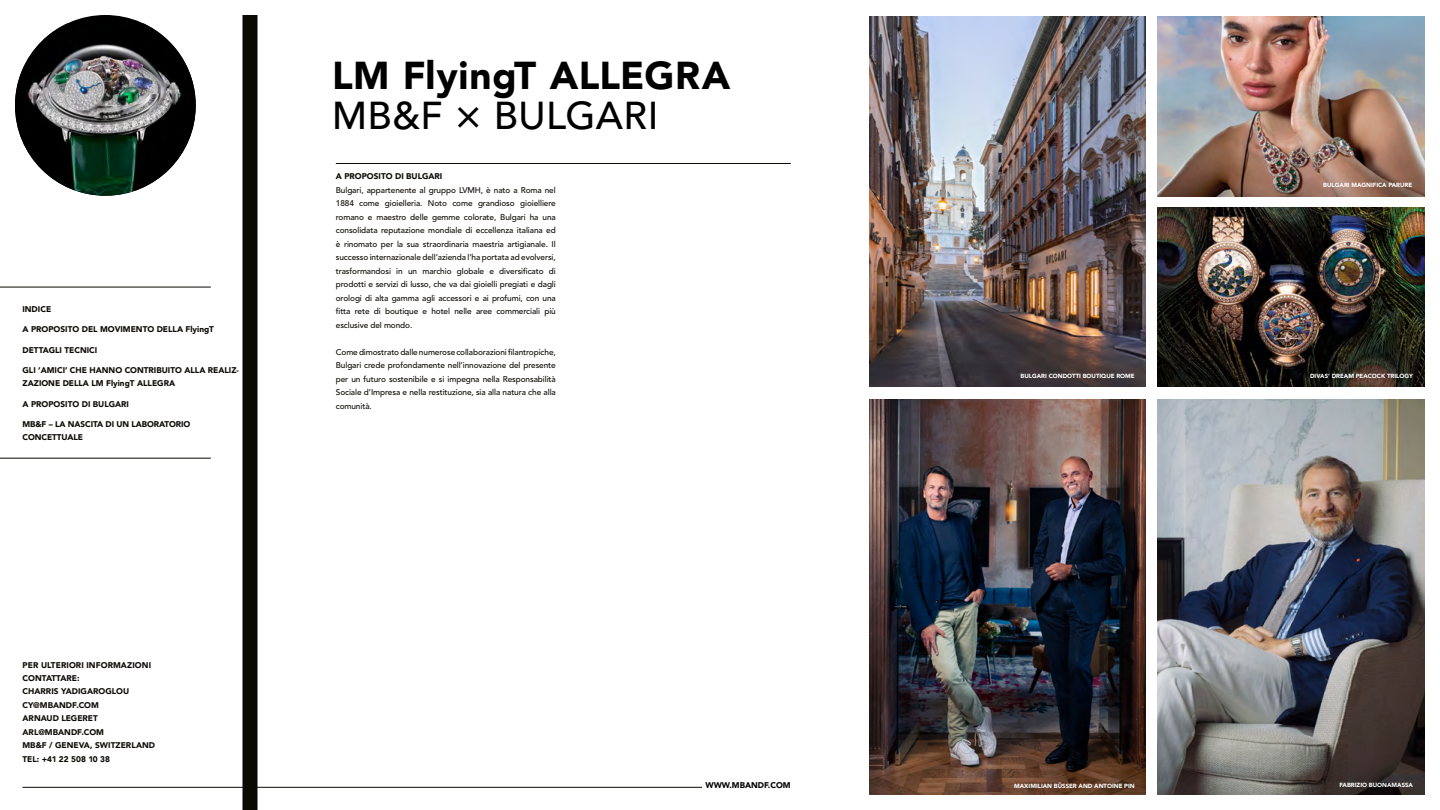
<style>
.page{position:relative;width:1440px;height:810px;background:#fff}
.page>*{position:absolute;margin:0;border:0;box-sizing:border-box;transform-origin:0 0}
.t1{font:900 38.62px "Avenir LT Std";letter-spacing:.01em;color:#000}
.t2{font:500 38.62px "Avenir LT Std";letter-spacing:.01em;color:#000}
.t3{font:500 8.25px/13.5px "Avenir LT Std";letter-spacing:-.01em;color:#0b0904;text-align:justify}
.t4{font:900 8.25px/13.5px "Avenir LT Std";color:#0b0904}
.t5{font:900 8.25px/13.5px "Avenir";color:#0b0904}
.t6{font:900 8.25px "Avenir LT Std";color:#000}
.t7{font:900 6px "Avenir";color:#fff}
.t8{font:900 6px "Avenir LT Std";color:#fff}
</style>
<div class="page">
<hr style="left:22px;top:787px;width:680px;height:1px;background:#0b0904">
<hr style="left:336px;top:163px;width:455px;height:1px;background:#0b0904">
<img style="left:15px;top:24px;width:181px;height:172px">
<div style="left:242px;top:15px;width:15px;height:795px;background:#0b0904"></div>
<hr style="left:0;top:287px;width:211px;height:1px;background:#0b0904">
<hr style="left:0;top:458px;width:211px;height:1px;background:#0b0904">
<img style="left:869px;top:16px;width:556px;height:779px">
<p class="t4" style="left:22px;top:302px;width:30px">INDICE</p>
<p class="t4" style="left:22px;top:323px;width:193px">A PROPOSITO DEL MOVIMENTO DELLA FlyingT</p>
<p class="t4" style="left:22px;top:343px;width:76px">DETTAGLI TECNICI</p>
<p class="t4" style="left:22px;top:363px;width:218px">GLI ‘AMICI’ CHE HANNO CONTRIBUITO ALLA REALIZ-<br>ZAZIONE DELLA LM FlyingT ALLEGRA</p>
<p class="t4" style="left:22px;top:397px;width:108px">A PROPOSITO DI BULGARI</p>
<p class="t4" style="left:22px;top:417px;width:169px">MB&amp;F – LA NASCITA DI UN LABORATORIO<br>CONCETTUALE</p>
<p class="t4" style="left:22px;top:658px;width:130px">PER ULTERIORI INFORMAZIONI<br>CONTATTARE:</p>
<p class="t5" style="left:22px;top:685px;width:134px">CHARRIS YADIGAROGLOU<br>CY@MBANDF.COM<br>ARNAUD LEGERET<br>ARL@MBANDF.COM<br>MB&amp;F / GENEVA, SWITZERLAND<br>TEL: +41 22 508 10 38</p>
<h1 class="t1" style="left:332px;top:52px;width:400px">LM FlyingT ALLEGRA</h1>
<h1 class="t2" style="left:332px;top:94px;width:328px">MB&amp;F × BULGARI</h1>
<p class="t4" style="left:336px;top:170px;width:108px">A PROPOSITO DI BULGARI</p>
<p class="t3" style="left:336px;top:183px;width:222px">Bulgari, appartenente al gruppo LVMH, è nato a Roma nel 1884 come gioielleria. Noto come grandioso gioielliere romano e maestro delle gemme colorate, Bulgari ha una consolidata reputazione mondiale di eccellenza italiana ed è rinomato per la sua straordinaria maestria artigianale. Il successo internazionale dell’azienda l’ha portata ad evolversi, trasformandosi in un marchio globale e diversificato di prodotti e servizi di lusso, che va dai gioielli pregiati e dagli orologi di alta gamma agli accessori e ai profumi, con una fitta rete di boutique e hotel nelle aree commerciali più esclusive del mondo.</p>
<p class="t3" style="left:336px;top:345px;width:222px">Come dimostrato dalle numerose collaborazioni filantropiche, Bulgari crede profondamente nell’innovazione del presente per un futuro sostenibile e si impegna nella Responsabilità Sociale d’Impresa e nella restituzione, sia alla natura che alla comunità.</p>
<p class="t6" style="left:705px;top:780px;width:87px">WWW.MBANDF.COM</p>
<p class="t7" style="left:1021px;top:371px;width:116px">BULGARI CONDOTTI BOUTIQUE ROME</p>
<p class="t7" style="left:1014px;top:780px;width:122px">MAXIMILIAN BÜSSER AND ANTOINE PIN</p>
<p class="t7" style="left:1323px;top:180px;width:91px">BULGARI MAGNIFICA PARURE</p>
<p class="t7" style="left:1310px;top:371px;width:104px">DIVAS’ DREAM PEACOCK TRILOGY</p>
<p class="t8" style="left:1312px;top:782px;width:107px">LEGACY MACHINE FlyingT FRIENDS</p>
<p class="t7" style="left:1339px;top:780px;width:75px">FABRIZIO BUONAMASSA</p>
</div>
